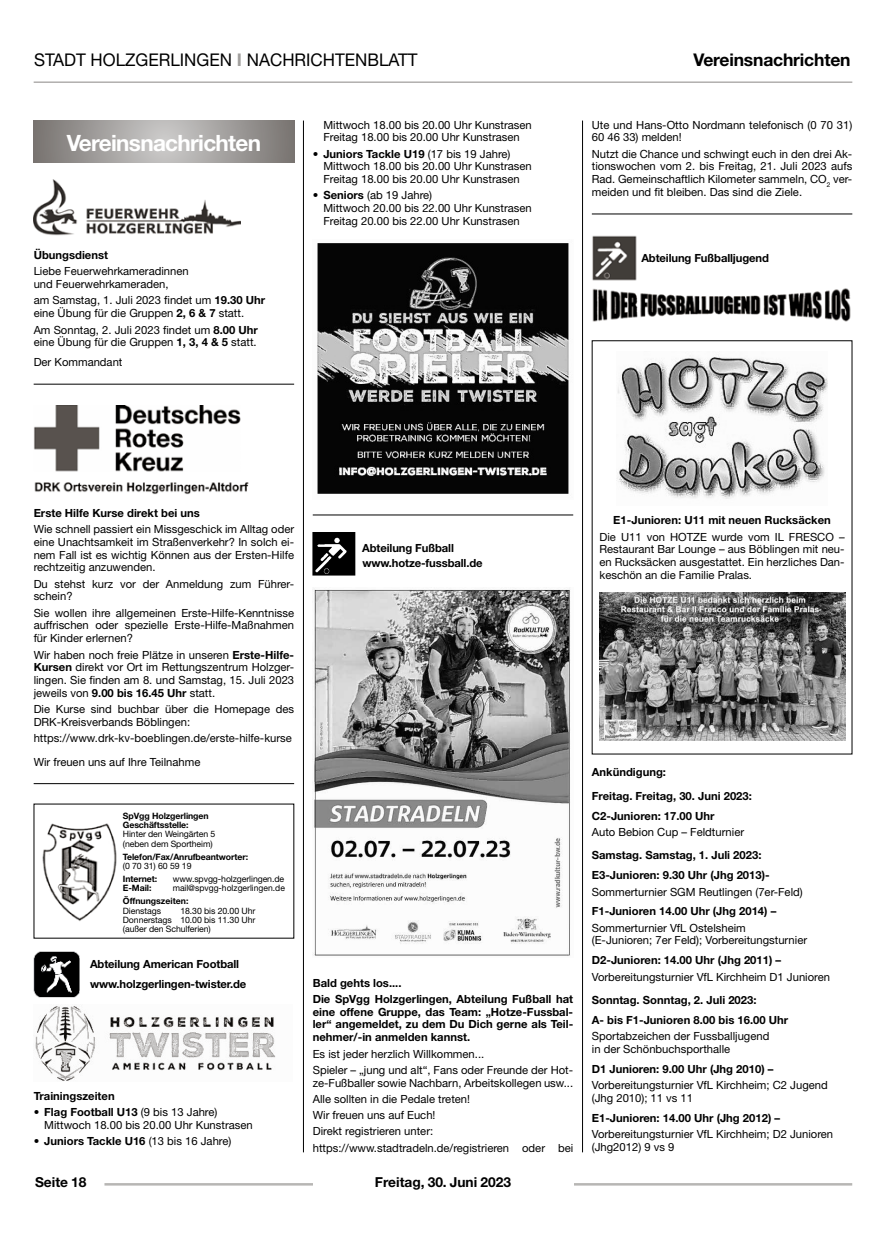
<style>
.page{position:relative;width:886px;height:1241px;background:#fff}
.page>*{position:absolute;margin:0;border:0;box-sizing:border-box;transform-origin:0 0}
.t1{font:700 22.5px "Helvetica Neue";letter-spacing:-.03em;color:#fff}
.t2{font:17.5px "Helvetica Neue LT Std";color:#000}
.t3{font:700 17.5px "Helvetica Neue LT Std";letter-spacing:-.01em;color:#000}
.t4{font:700 13.75px "Helvetica Neue LT Std";color:#000}
.t5{font:11.25px/12.8px "Helvetica Neue LT Std";color:#000}
.t6{font:700 11.25px/12.8px "Helvetica Neue LT Std";color:#000}
.t7{font:700 11.25px "Helvetica Neue";letter-spacing:-.01em;color:#000}
.t8{font:10px/12.8px "Helvetica";letter-spacing:-.01em;color:#000}
.t9{font:8.75px/9.4px "Helvetica Neue";letter-spacing:-.01em;color:#000}
.t10{font:700 8.75px/9.4px "Helvetica Neue";letter-spacing:-.01em;color:#000}
.s1{font-weight:700;color:#a19f9d}
.s2{font-weight:700}
.s3{font-weight:400}
</style>
<div class="page">
<hr style="left:104px;top:1182px;width:748px;height:3px;background:#b7b6b4">
<div style="left:313px;top:1176px;width:260px;height:18px;background:#fff"></div>
<hr style="left:303px;top:120px;width:1px;height:1032px;background:#000">
<hr style="left:582px;top:120px;width:1px;height:1032px;background:#000">
<hr style="left:34px;top:81px;width:818px;height:2px;background:#a19f9d">
<hr style="left:34px;top:384px;width:260px;height:1px;background:#000">
<hr style="left:34px;top:783px;width:260px;height:1px;background:#000">
<svg style="left:34px;top:120px;width:260px;height:43px;background:#a09e9c"></svg>
<img style="left:34px;top:179px;width:207px;height:57px">
<img style="left:34px;top:405px;width:215px;height:89px">
<img style="left:42px;top:823px;width:75px;height:98px">
<img style="left:34px;top:951px;width:46px;height:45px">
<img style="left:35px;top:1006px;width:241px;height:75px">
<hr style="left:313px;top:514px;width:260px;height:1px;background:#000">
<img style="left:317px;top:243px;width:252px;height:251px">
<img style="left:313px;top:532px;width:43px;height:44px">
<img style="left:313px;top:588px;width:257px;height:368px">
<hr style="left:592px;top:214px;width:260px;height:1px;background:#000">
<img style="left:592px;top:288px;width:259px;height:34px">
<img style="left:592px;top:235px;width:45px;height:46px">
<img style="left:616px;top:355px;width:211px;height:144px">
<img style="left:599px;top:593px;width:246px;height:147px">
<h2 class="t2" style="left:34px;top:49px;width:385px">STADT HOLZGERLINGEN <span class="s1">I</span> NACHRICHTENBLATT</h2>
<h2 class="t3" style="left:693px;top:49px;width:159px">Vereinsnachrichten</h2>
<h1 class="t1" style="left:67px;top:129px;width:196px">Vereinsnachrichten</h1>
<p class="t6" style="left:34px;top:248px;width:76px">Übungsdienst</p>
<p class="t5" style="left:34px;top:265px;width:157px">Liebe Feuerwehrkameradinnen und Feuerwehrkameraden,</p>
<p class="t5" style="left:34px;top:294px;width:233px">am Samstag, 1. Juli 2023 findet um <span class="s2">19.30 Uhr </span>eine Übung für die Gruppen <span class="s2">2, 6 &amp; 7</span> statt.</p>
<p class="t5" style="left:34px;top:323px;width:226px">Am Sonntag, 2. Juli 2023 findet um <span class="s2">8.00 Uhr </span>eine Übung für die Gruppen <span class="s2">1, 3, 4 &amp; 5</span> statt.</p>
<p class="t5" style="left:34px;top:355px;width:90px">Der Kommandant</p>
<p class="t5" style="left:323px;top:118px;width:210px">Mittwoch 18.00 bis 20.00 Uhr Kunstrasen<br>Freitag 18.00 bis 20.00 Uhr Kunstrasen</p>
<p class="t5" style="left:323px;top:147px;width:210px;text-indent:-11px"><span class="s2">• Juniors Tackle U19</span> (17 bis 19 Jahre)<br>Mittwoch 18.00 bis 20.00 Uhr Kunstrasen<br>Freitag 18.00 bis 20.00 Uhr Kunstrasen</p>
<p class="t5" style="left:323px;top:189px;width:210px;text-indent:-11px"><span class="s2">• Seniors</span> (ab 19 Jahre)<br>Mittwoch 20.00 bis 22.00 Uhr Kunstrasen<br>Freitag 20.00 bis 22.00 Uhr Kunstrasen</p>
<p class="t5" style="left:592px;top:118px;width:262px">Ute und Hans-Otto Nordmann telefonisch (0 70 31)<br>60 46 33) melden!</p>
<p class="t5" style="left:592px;top:147px;width:262px;text-align:justify">Nutzt die Chance und schwingt euch in den drei Ak&shy;tionswochen vom 2. bis Freitag, 21. Juli 2023 aufs Rad. Gemeinschaftlich Kilometer sammeln, CO<sub>2</sub> ver&shy;meiden und fit bleiben. Das sind die Ziele.</p>
<p class="t7" style="left:641px;top:251px;width:129px">Abteilung Fußballjugend</p>
<p class="t6" style="left:34px;top:506px;width:168px">Erste Hilfe Kurse direkt bei uns</p>
<p class="t5" style="left:34px;top:522px;width:262px;text-align:justify">Wie schnell passiert ein Missgeschick im Alltag oder eine Unachtsamkeit im Straßenverkehr? In solch ei&shy;nem Fall ist es wichtig Können aus der Ersten-Hilfe rechtzeitig anzuwenden.</p>
<p class="t5" style="left:34px;top:577px;width:262px">Du stehst kurz vor der Anmeldung zum Führer&shy;schein?</p>
<p class="t5" style="left:34px;top:606px;width:262px;text-align:justify">Sie wollen ihre allgemeinen Erste-Hilfe-Kenntnisse auffrischen oder spezielle Erste-Hilfe-Maßnahmen für Kinder erlernen?</p>
<p class="t5" style="left:34px;top:648px;width:262px;text-align:justify">Wir haben noch freie Plätze in unseren <span class="s2">Erste-Hilfe-Kursen</span> direkt vor Ort im Rettungszentrum Holzger&shy;lingen. Sie finden am 8. und Samstag, 15. Juli 2023 jeweils von <span class="s2">9.00 bis 16.45 Uhr</span> statt.</p>
<p class="t5" style="left:34px;top:702px;width:262px">Die Kurse sind buchbar über die Homepage des<br>DRK-Kreisverbands Böblingen:</p>
<p class="t5" style="left:34px;top:726px;width:260px;line-height:23.4px">https://www.drk-kv-boeblingen.de/erste-hilfe-kurse<br>Wir freuen uns auf Ihre Teilnahme</p>
<p class="t6" style="left:362px;top:540px;width:122px;line-height:15.2px">Abteilung Fußball www.hotze-fussball.de</p>
<p class="t8" style="left:361px;top:549px;width:147px">Alle Infos auch im Internet http://www.spvggholzgerlingen.de</p>
<p class="t10" style="left:123px;top:810px;width:87px">SpVgg Holzgerlingen<br>Geschäftsstelle:</p>
<p class="t9" style="left:123px;top:829px;width:94px">Hinter den Weingärten 5 (neben dem Sportheim)</p>
<p class="t10" style="left:123px;top:851px;width:127px">Telefon/Fax/Anrufbeantworter:</p>
<p class="t9" style="left:123px;top:861px;width:70px">(0 70 31) 60 59 19</p>
<p class="t10" style="left:123px;top:873px;width:36px">Internet:</p>
<p class="t9" style="left:173px;top:874px;width:113px">www.spvgg-holzgerlingen.de</p>
<p class="t10" style="left:123px;top:883px;width:30px">E-Mail:</p>
<p class="t9" style="left:173px;top:883px;width:114px">mail@spvgg-holzgerlingen.de</p>
<p class="t10" style="left:123px;top:896px;width:67px">Öffnungszeiten:</p>
<p class="t9" style="left:123px;top:905px;width:40px">Dienstags</p>
<p class="t9" style="left:123px;top:905px;width:134px;text-align:justify;text-indent:57px">18.30 bis 20.00 Uhr Donnerstags 10.00 bis 11.30 Uhr (außer den Schulferien)</p>
<p class="t6" style="left:90px;top:953px;width:158px;line-height:20.2px">Abteilung American Football www.holzgerlingen-twister.de</p>
<p class="t6" style="left:34px;top:1089px;width:83px">Trainingszeiten</p>
<p class="t5" style="left:44px;top:1105px;width:210px;text-indent:-11px"><span class="s2">• Flag Football U13</span> (9 bis 13 Jahre)<br>Mittwoch 18.00 bis 20.00 Uhr Kunstrasen</p>
<p class="t6" style="left:34px;top:1134px;width:199px">• Juniors Tackle U16 <span class="s3">(13 bis 16 Jahre)</span></p>
<p class="t6" style="left:313px;top:974px;width:262px;line-height:16.2px">Bald gehts los....<br>Die SpVgg Holzgerlingen, Abteilung Fußball hat</p>
<p class="t6" style="left:313px;top:1004px;width:262px;text-align:justify">eine offene Gruppe, das Team: „Hotze-Fussbal&shy;ler“ angemeldet, zu dem Du Dich gerne als Teil&shy;nehmer/-in anmelden kannst.</p>
<p class="t5" style="left:313px;top:1045px;width:262px;line-height:16.2px">Es ist jeder herzlich Willkommen...<br>Spieler – „jung und alt“, Fans oder Freunde der Hot-</p>
<p class="t5" style="left:313px;top:1074px;width:262px;line-height:16.2px">ze-Fußballer sowie Nachbarn, Arbeitskollegen usw...<br>Alle sollten in die Pedale treten!<br>Wir freuen uns auf Euch!<br>Direkt registrieren unter: https://www.stadtradeln.de/registrieren oder bei</p>
<p class="t4" style="left:35px;top:1173px;width:53px">Seite 18</p>
<p class="t4" style="left:375px;top:1173px;width:138px">Freitag, 30. Juni 2023</p>
<p class="t6" style="left:613px;top:513px;width:219px">E1-Junioren: U11 mit neuen Rucksäcken</p>
<p class="t5" style="left:599px;top:530px;width:247px;text-align:justify">Die U11 von HOTZE wurde vom IL FRESCO – Restaurant Bar Lounge – aus Böblingen mit neu&shy;en Rucksäcken ausgestattet. Ein herzliches Dan&shy;keschön an die Familie Pralas.</p>
<p class="t6" style="left:592px;top:760px;width:162px;line-height:23.4px">Ankündigung:<br>Freitag. Freitag, 30. Juni 2023:</p>
<p class="t6" style="left:592px;top:809px;width:124px">C2-Junioren: 17.00 Uhr</p>
<p class="t5" style="left:592px;top:825px;width:154px">Auto Bebion Cup – Feldturnier</p>
<p class="t6" style="left:592px;top:845px;width:179px;line-height:19.9px">Samstag. Samstag, 1. Juli 2023:<br>E3-Junioren: 9.30 Uhr (Jhg 2013)-</p>
<p class="t5" style="left:592px;top:884px;width:212px">Sommerturnier SGM Reutlingen (7er-Feld)</p>
<p class="t6" style="left:592px;top:904px;width:186px">F1-Junioren 14.00 Uhr (Jhg 2014) –</p>
<p class="t5" style="left:592px;top:921px;width:217px">Sommerturnier VfL Ostelsheim (E-Junioren; 7er Feld); Vorbereitungsturnier</p>
<p class="t6" style="left:592px;top:953px;width:191px">D2-Junioren: 14.00 Uhr (Jhg 2011) –</p>
<p class="t5" style="left:592px;top:969px;width:240px">Vorbereitungsturnier VfL Kirchheim D1 Junioren</p>
<p class="t6" style="left:592px;top:989px;width:198px;line-height:19.9px">Sonntag. Sonntag, 2. Juli 2023:<br>A- bis F1-Junioren 8.00 bis 16.00 Uhr</p>
<p class="t5" style="left:592px;top:1029px;width:179px">Sportabzeichen der Fussballjugend in der Schönbuchsporthalle</p>
<p class="t6" style="left:592px;top:1061px;width:183px">D1 Junioren: 9.00 Uhr (Jhg 2010) –</p>
<p class="t5" style="left:592px;top:1078px;width:237px">Vorbereitungsturnier VfL Kirchheim; C2 Jugend (Jhg 2010); 11 vs 11</p>
<p class="t6" style="left:592px;top:1110px;width:190px">E1-Junioren: 14.00 Uhr (Jhg 2012) –</p>
<p class="t5" style="left:592px;top:1127px;width:243px">Vorbereitungsturnier VfL Kirchheim; D2 Junioren (Jhg2012) 9 vs 9</p>
</div>
